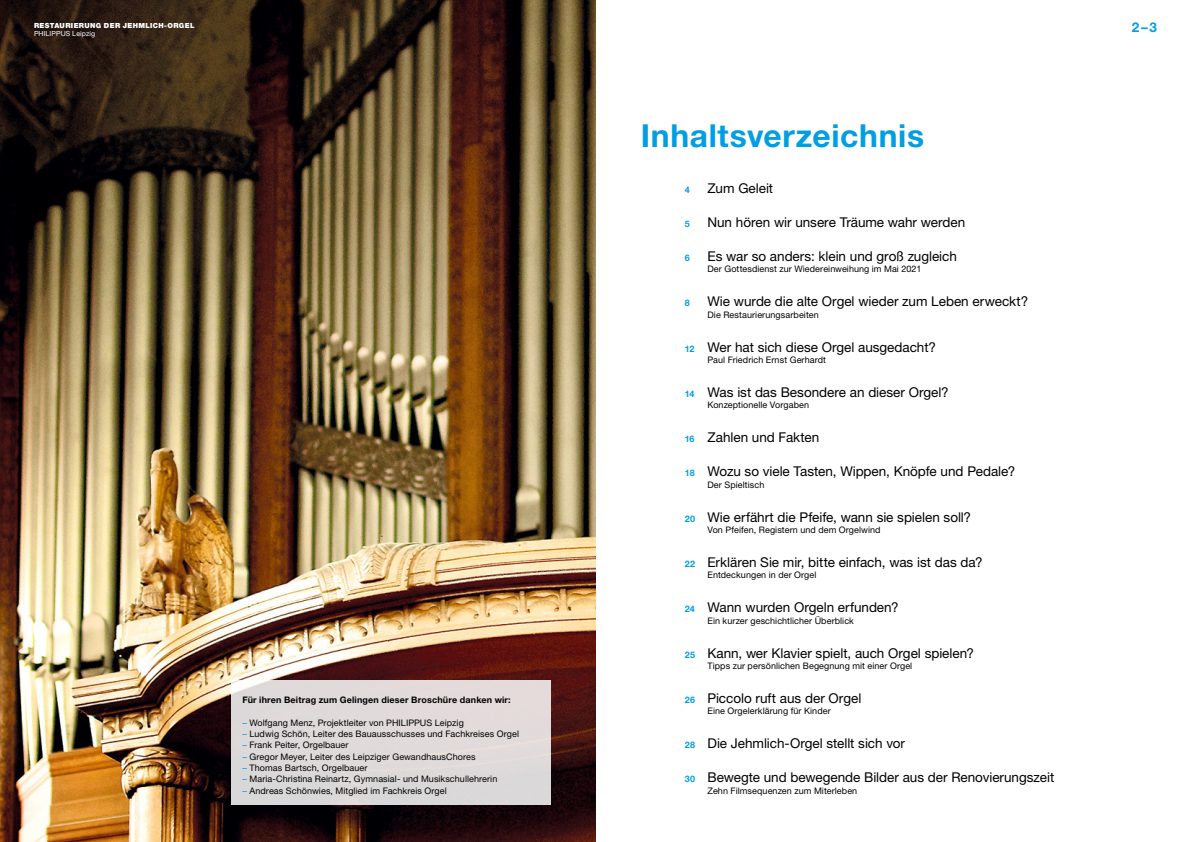
<style>
.page{position:relative;width:1191px;height:842px;background:#fff}
.page>*{position:absolute;margin:0;border:0;box-sizing:border-box;transform-origin:0 0}
.t1{font:700 31.8px "Helvetica Neue LT Std";letter-spacing:.02em;color:#009ee3}
.t2{font:13.5px "Helvetica Neue LT Std";letter-spacing:-.005em;color:#000}
.t3{font:700 13.5px "Helvetica Neue LT Std";color:#009ee3}
.t4{font:9px "Helvetica Neue LT Std";letter-spacing:.01em;color:#000}
.t5{font:700 9px "Helvetica Neue LT Std";letter-spacing:.02em;color:#000}
.t6{font:700 9px "Helvetica Neue LT Std";color:#009ee3}
.t7{font:900 7px "Helvetica Neue LT Std";letter-spacing:.055em;color:#fff}
.t8{font:7px "Helvetica Neue LT Std";letter-spacing:.015em;color:#fff}
.s1{color:#009ee3}
.s2{font-weight:700;font-size:9px;color:#009ee3}
</style>
<div class="page">
<img style="left:0;top:0;width:595px;height:842px">
<div style="left:231px;top:680px;width:319px;height:125px;background:#e0dada"></div>
<p class="t7" style="left:34px;top:21px;width:162px">RESTAURIERUNG DER JEHMLICH-ORGEL</p>
<p class="t8" style="left:34px;top:30px;width:63px">PHILIPPUS Leipzig</p>
<p class="t5" style="left:242px;top:694px;width:270px">Für ihren Beitrag zum Gelingen dieser Broschüre danken wir:</p>
<p class="t4" style="left:242px;top:717px;width:223px"><span class="s1">–</span> Wolfgang Menz, Projektleiter von PHILIPPUS Leipzig</p>
<p class="t4" style="left:242px;top:728px;width:278px"><span class="s1">–</span> Ludwig Schön, Leiter des Bauausschusses und Fachkreises Orgel</p>
<p class="t4" style="left:242px;top:740px;width:107px"><span class="s1">–</span> Frank Peiter, Orgelbauer</p>
<p class="t4" style="left:242px;top:751px;width:234px"><span class="s1">–</span> Gregor Meyer, Leiter des Leipziger GewandhausChores</p>
<p class="t4" style="left:242px;top:762px;width:127px"><span class="s1">–</span> Thomas Bartsch, Orgelbauer</p>
<p class="t4" style="left:242px;top:774px;width:256px"><span class="s1">–</span> Maria-Christina Reinartz, Gymnasial- und Musikschullehrerin</p>
<p class="t4" style="left:242px;top:785px;width:206px"><span class="s1">–</span> Andreas Schönwies, Mitglied im Fachkreis Orgel</p>
<h1 class="t1" style="left:641px;top:116px;width:285px">Inhaltsverzeichnis</h1>
<p class="t6" style="left:685px;top:184px;width:7px">4</p>
<h2 class="t2" style="left:707px;top:180px;width:67px">Zum Geleit</h2>
<p class="t6" style="left:685px;top:218px;width:7px">5</p>
<h2 class="t2" style="left:707px;top:214px;width:259px">Nun hören wir unsere Träume wahr werden</h2>
<p class="t6" style="left:685px;top:252px;width:7px">6</p>
<h2 class="t2" style="left:707px;top:248px;width:251px">Es war so anders: klein und groß zugleich</h2>
<p class="t4" style="left:707px;top:264px;width:215px">Der Gottesdienst zur Wiedereinweihung im Mai 2021</p>
<p class="t6" style="left:685px;top:297px;width:7px">8</p>
<h2 class="t2" style="left:707px;top:293px;width:322px">Wie wurde die alte Orgel wieder zum Leben erweckt?</h2>
<p class="t4" style="left:707px;top:309px;width:113px">Die Restaurierungsarbeiten</p>
<h2 class="t2" style="left:685px;top:339px;width:253px"><span class="s2">12</span> Wer hat sich diese Orgel ausgedacht?</h2>
<p class="t4" style="left:707px;top:354px;width:120px">Paul Friedrich Ernst Gerhardt</p>
<h2 class="t2" style="left:685px;top:384px;width:265px"><span class="s2">14</span> Was ist das Besondere an dieser Orgel?</h2>
<p class="t4" style="left:707px;top:400px;width:103px">Konzeptionelle Vorgaben</p>
<h2 class="t2" style="left:685px;top:429px;width:136px"><span class="s2">16</span> Zahlen und Fakten</h2>
<h2 class="t2" style="left:685px;top:463px;width:332px"><span class="s2">18</span> Wozu so viele Tasten, Wippen, Knöpfe und Pedale?</h2>
<p class="t4" style="left:707px;top:479px;width:58px">Der Spieltisch</p>
<h2 class="t2" style="left:685px;top:509px;width:288px"><span class="s2">20</span> Wie erfährt die Pfeife, wann sie spielen soll?</h2>
<p class="t4" style="left:707px;top:524px;width:175px">Von Pfeifen, Registern und dem Orgelwind</p>
<h2 class="t2" style="left:685px;top:554px;width:299px"><span class="s2">22</span> Erklären Sie mir, bitte einfach, was ist das da?</h2>
<p class="t4" style="left:707px;top:570px;width:110px">Entdeckungen in der Orgel</p>
<h2 class="t2" style="left:685px;top:599px;width:215px"><span class="s2">24</span> Wann wurden Orgeln erfunden?</h2>
<p class="t4" style="left:707px;top:615px;width:148px">Ein kurzer geschichtlicher Überblick</p>
<h2 class="t2" style="left:685px;top:645px;width:291px"><span class="s2">25</span> Kann, wer Klavier spielt, auch Orgel spielen?</h2>
<p class="t4" style="left:707px;top:660px;width:206px">Tipps zur persönlichen Begegnung mit einer Orgel</p>
<h2 class="t2" style="left:685px;top:690px;width:178px"><span class="s2">26</span> Piccolo ruft aus der Orgel</h2>
<p class="t4" style="left:707px;top:706px;width:125px">Eine Orgelerklärung für Kinder</p>
<h2 class="t2" style="left:685px;top:736px;width:222px"><span class="s2">28</span> Die Jehmlich-Orgel stellt sich vor</h2>
<h2 class="t2" style="left:685px;top:770px;width:371px"><span class="s2">30</span> Bewegte und bewegende Bilder aus der Renovierungszeit</h2>
<p class="t4" style="left:707px;top:785px;width:151px">Zehn Filmsequenzen zum Miterleben</p>
<h2 class="t3" style="left:1131px;top:19px;width:27px">2–3</h2>
</div>
